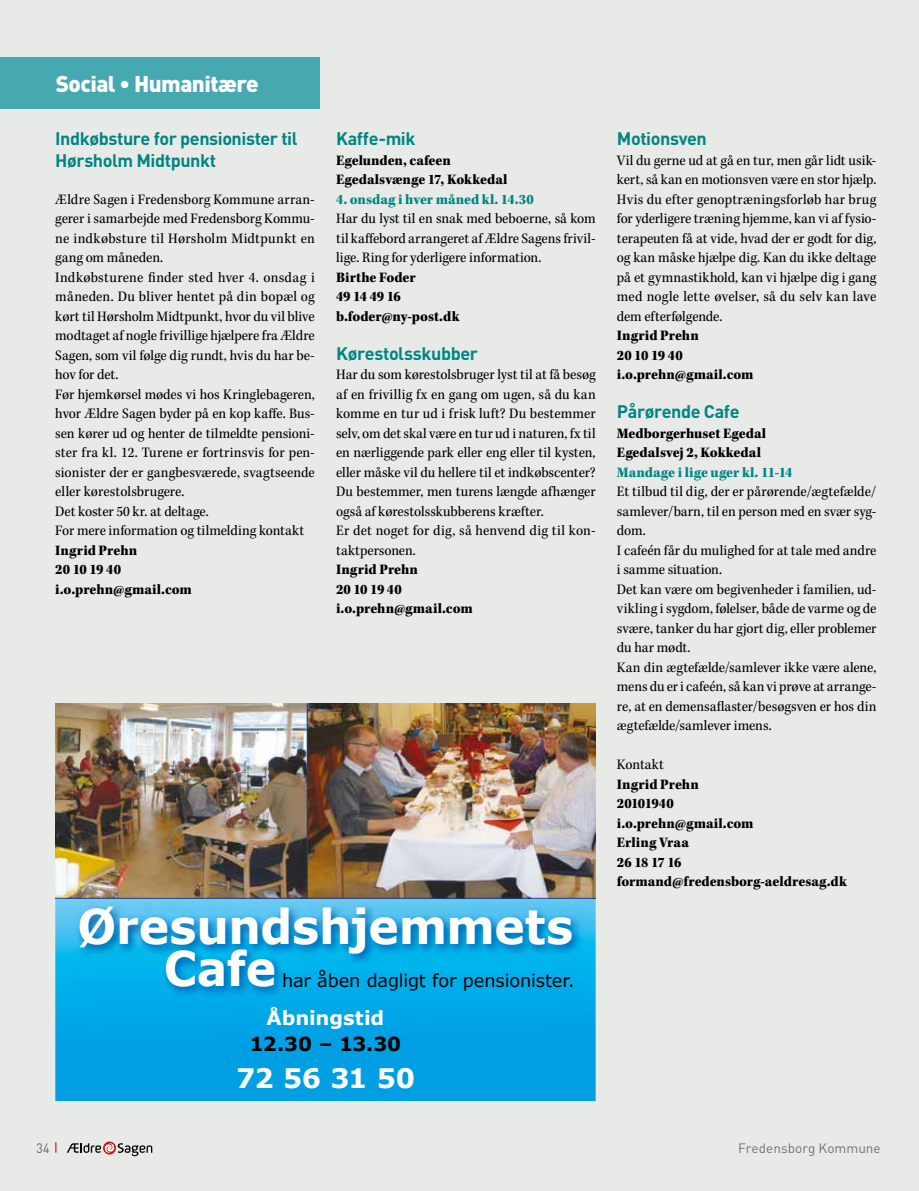
<style>
.page{position:relative;width:919px;height:1191px;background:#fff}
.page>*{position:absolute;margin:0;border:0;box-sizing:border-box;transform-origin:0 0}
.t1{font:700 47.7px/41.7px "Verdana";letter-spacing:-.005em;color:#fff;scale:.96 1}
.t2{font:700 26.85px "Verdana";letter-spacing:-.03em;color:#fff}
.t3{font:900 22.5px "DIN";letter-spacing:-.025em;color:#fff}
.t4{font:700 19.35px "Verdana";letter-spacing:-.02em;color:#000}
.t5{font:700 19.35px "Verdana";letter-spacing:-.005em;color:#fff}
.t6{font:700 18px/21.6px "DINOT";letter-spacing:-.025em;color:#008585}
.t7{font:17.85px "Verdana";letter-spacing:-.005em;color:#000}
.t8{font:15px/19.5px "Kepler Std Scn";color:#000}
.t9{font:15px/19.5px "Kepler Std Black Scn";color:#000}
.t10{font:15px "Kepler Std Black Scn";color:#008585}
.t11{font:13.5px "DIN";color:#717174}
.t12{font:13.5px "DIN";color:#646363;scale:.9 1}
</style>
<div class="page">
<div style="left:0;top:0;width:918px;height:1191px;background:#e8eae7"></div>
<div style="left:0;top:57px;width:319px;height:51px;background:#46a9b1"></div>
<svg style="left:55px;top:898px;width:540px;height:203px;background:#05a3e4"></svg>
<img style="left:55px;top:703px;width:252px;height:195px">
<img style="left:307px;top:703px;width:288px;height:195px">
<img style="left:74px;top:902px;width:509px;height:96px">
<svg style="left:103px;top:1141px;width:13px;height:13px"></svg>
<svg style="left:67px;top:1143px;width:85px;height:13px"></svg>
<h3 class="t3" style="left:56px;top:69px;width:205px">Social • Humanitære</h3>
<p class="t6" style="left:55px;top:127px;width:244px">Indkøbsture for pensionister til<br>Hørsholm Midtpunkt</p>
<p class="t8" style="left:55px;top:190px;width:261px">Ældre Sagen i Fredensborg Kommune arran&shy;gerer i samarbejde med Fredensborg Kommu&shy;ne indkøbsture til Hørsholm Midtpunkt en gang om måneden.<br>Indkøbsturene finder sted hver 4. onsdag i måneden. Du bliver hentet på din bopæl og kørt til Hørsholm Midtpunkt, hvor du vil blive modtaget af nogle frivillige hjælpere fra Ældre Sagen, som vil følge dig rundt, hvis du har be&shy;hov for det.<br>Før hjemkørsel mødes vi hos Kringlebageren, hvor Ældre Sagen byder på en kop kaffe. Bus&shy;sen kører ud og henter de tilmeldte pensioni&shy;ster fra kl. 12. Turene er fortrinsvis for pen&shy;sionister der er gangbesværede, svagtseende eller kørestolsbrugere.<br>Det koster 50 kr. at deltage.<br>For mere information og tilmelding kontakt</p>
<p class="t9" style="left:55px;top:541px;width:138px">Ingrid Prehn<br>20 10 19 40 i.o.prehn@gmail.com</p>
<p class="t6" style="left:336px;top:127px;width:81px">Kaffe-mik</p>
<p class="t9" style="left:336px;top:151px;width:173px">Egelunden, cafeen<br>Egedalsvænge 17, Kokkedal</p>
<p class="t10" style="left:336px;top:190px;width:199px">4. onsdag i hver måned kl. 14.30</p>
<p class="t8" style="left:336px;top:209px;width:261px;text-align:justify">Har du lyst til en snak med beboerne, så kom til kaffebord arrangeret af Ældre Sagens frivil&shy;lige. Ring for yderligere information.</p>
<p class="t9" style="left:336px;top:268px;width:125px">Birthe Foder<br>49 14 49 16 b.foder@ny-post.dk</p>
<p class="t6" style="left:336px;top:342px;width:143px">Kørestolsskubber</p>
<p class="t8" style="left:336px;top:365px;width:261px">Har du som kørestolsbruger lyst til at få besøg af en frivillig fx en gang om ugen, så du kan komme en tur ud i frisk luft? Du bestemmer selv, om det skal være en tur ud i naturen, fx til en nærliggende park eller eng eller til kysten, eller måske vil du hellere til et indkøbscenter?<br>Du bestemmer, men turens længde afhænger også af kørestolsskubberens kræfter.<br>Er det noget for dig, så henvend dig til kon&shy;taktpersonen.</p>
<p class="t9" style="left:336px;top:560px;width:138px">Ingrid Prehn<br>20 10 19 40 i.o.prehn@gmail.com</p>
<h1 class="t1" style="left:164px;top:906px;width:428px;text-indent:-86px">Øresundshjemmets<br>Cafe</h1>
<p class="t7" style="left:282px;top:969px;width:294px">har åben dagligt for pensionister.</p>
<p class="t5" style="left:266px;top:1005px;width:119px">Åbningstid</p>
<p class="t4" style="left:250px;top:1031px;width:153px">12.30 – 13.30</p>
<h2 class="t2" style="left:236px;top:1061px;width:180px">72 56 31 50</h2>
<p class="t6" style="left:617px;top:127px;width:91px">Motionsven</p>
<p class="t8" style="left:617px;top:151px;width:261px;text-align:justify">Vil du gerne ud at gå en tur, men går lidt usik&shy;kert, så kan en motionsven være en stor hjælp.<br>Hvis du efter genoptræningsforløb har brug for yderligere træning hjemme, kan vi af fysio&shy;terapeuten få at vide, hvad der er godt for dig, og kan måske hjælpe dig. Kan du ikke deltage på et gymnastikhold, kan vi hjælpe dig i gang med nogle lette øvelser, så du selv kan lave dem efterfølgende.</p>
<p class="t9" style="left:617px;top:326px;width:138px">Ingrid Prehn<br>20 10 19 40 i.o.prehn@gmail.com</p>
<p class="t6" style="left:617px;top:400px;width:124px">Pårørende Cafe</p>
<p class="t9" style="left:617px;top:424px;width:151px">Medborgerhuset Egedal<br>Egedalsvej 2, Kokkedal</p>
<p class="t10" style="left:617px;top:463px;width:177px">Mandage i lige uger kl. 11-14</p>
<p class="t8" style="left:617px;top:482px;width:261px">Et tilbud til dig, der er pårørende/ægtefælde/ samlever/barn, til en person med en svær syg&shy;dom.<br>I cafeén får du mulighed for at tale med andre i samme situation.<br>Det kan være om begivenheder i familien, ud&shy;vikling i sygdom, følelser, både de varme og de svære, tanker du har gjort dig, eller problemer du har mødt.<br>Kan din ægtefælde/samlever ikke være alene, mens du er i cafeén, så kan vi prøve at arrange&shy;re, at en demensaflaster/besøgsven er hos din ægtefælde/samlever imens.</p>
<p class="t8" style="left:617px;top:755px;width:48px">Kontakt</p>
<p class="t9" style="left:617px;top:775px;width:231px">Ingrid Prehn<br>20101940<br>i.o.prehn@gmail.com<br>Erling Vraa<br>26 18 17 16 formand@fredensborg-aeldresag.dk</p>
<p class="t12" style="left:37px;top:1139px;width:16px">34</p>
<p class="t11" style="left:738px;top:1139px;width:144px">Fredensborg Kommune</p>
</div>
